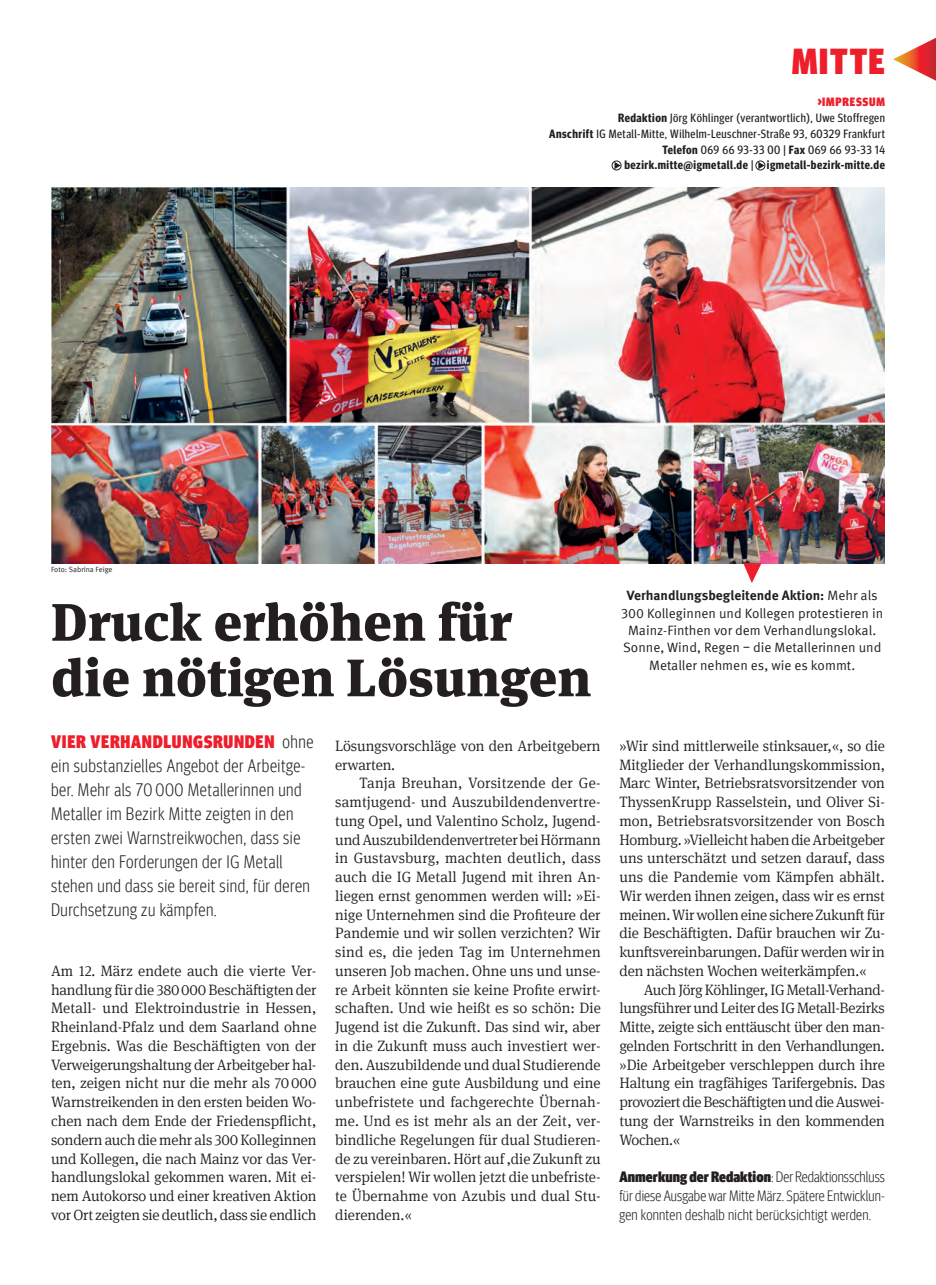
<style>
.page{position:relative;width:936px;height:1285px;background:#fff}
.page>*{position:absolute;margin:0;border:0;box-sizing:border-box;transform-origin:0 0}
.t1{font:900 52.5px/55.5px "Meta Serif IGM";color:#231f20}
.t2{font:900 condensed 36px "Meta Head IGM";letter-spacing:.04em;color:#ee1e2b}
.t3{font:300 condensed 18px/24px "Meta Head IGM";letter-spacing:.03em;color:#231f20}
.t4{font:300 15px/18.8px "Meta Serif IGM";letter-spacing:-.01em;color:#231f20;text-align:justify}
.t5{font:300 condensed 15px/18.8px "Meta Head IGM";letter-spacing:.02em;color:#231f20;text-align:justify}
.t6{font:13.5px/17.2px "Meta IGM";color:#231f20;text-align:center}
.t7{font:12px/15.8px "Meta Headline Cond OT";letter-spacing:.04em;color:#231f20;text-align:right}
.t8{font:900 condensed 12px "Meta Head IGM";letter-spacing:.07em;color:#ee1e2b}
.t9{font:7.5px "Meta IGM";color:#231f20}
.s1{font-weight:700}
.s2{font-weight:900;color:#ee1e2b}
.s3{font-family:"Meta Headline Cond OT"}
.s4{font-weight:900}
</style>
<div class="page">
<svg style="left:893px;top:38px;width:42px;height:43px"></svg>
<div style="left:755px;top:160px;width:10px;height:10px;border:1px solid #231f20;border-radius:50%"></div>
<svg style="left:758px;top:162px;width:6px;height:7px"></svg>
<div style="left:611px;top:160px;width:10px;height:10px;border:1px solid #231f20;border-radius:50%"></div>
<svg style="left:614px;top:162px;width:6px;height:7px"></svg>
<img style="left:51px;top:188px;width:833px;height:375px">
<svg style="left:743px;top:563px;width:18px;height:20px"></svg>
<p class="t9" style="left:51px;top:563px;width:63px">Foto: Sabrina Feige</p>
<h2 class="t2" style="left:792px;top:33px;width:94px">MITTE</h2>
<p class="t8" style="left:817px;top:92px;width:69px">&gt;IMPRESSUM</p>
<p class="t7" style="left:549px;top:110px;width:337px"><span class="s1">Redaktion</span> Jörg Köhlinger (verantwortlich), Uwe Stoffregen<br><span class="s1">Anschrift</span> IG Metall-Mitte, Wilhelm-Leuschner-Straße 93, 60329 Frankfurt <span class="s1">Telefon</span> 069 66 93-33 00 | <span class="s1">Fax</span> 069 66 93-33 14 <span class="s1">bezirk.mitte@igmetall.de</span> | <span class="s1">igmetall-bezirk-mitte.de</span></p>
<h1 class="t1" style="left:51px;top:589px;width:541px">Druck erhöhen für die nötigen Lösungen</h1>
<p class="t3" style="left:51px;top:728px;width:264px"><span class="s2">VIER VERHANDLUNGSRUNDEN</span> ohne ein substanzielles Angebot der Arbeitge&shy;ber. Mehr als 70 000 Metallerinnen und Metaller im Bezirk Mitte zeigten in den ersten zwei Warnstreikwochen, dass sie hinter den Forderungen der IG Metall stehen und dass sie bereit sind, für deren Durchsetzung zu kämpfen.</p>
<p class="t4" style="left:335px;top:735px;width:267px">Lösungsvorschläge von den Arbeitgebern erwarten.</p>
<p class="t4" style="left:335px;top:772px;width:267px;text-indent:24px">Tanja Breuhan, Vorsitzende der Ge&shy;samtjugend- und Auszubildendenvertre&shy;tung Opel, und Valentino Scholz, Jugend&shy;und Auszubildendenvertreter bei Hörmann in Gustavsburg, machten deutlich, dass auch die IG Metall Jugend mit ihren An&shy;liegen ernst genommen werden will: »Ei&shy;nige Unternehmen sind die Profiteure der Pandemie und wir sollen verzichten? Wir sind es, die jeden Tag im Unternehmen unseren Job machen. Ohne uns und unse&shy;re Arbeit könnten sie keine Profite erwirt&shy;schaften. Und wie heißt es so schön: Die Jugend ist die Zukunft. Das sind wir, aber in die Zukunft muss auch investiert wer&shy;den. Auszubildende und dual Studierende brauchen eine gute Ausbildung und eine unbefristete und fachgerechte Übernah&shy;me. Und es ist mehr als an der Zeit, ver&shy;bindliche Regelungen für dual Studieren&shy;de zu vereinbaren. Hört auf ,die Zukunft zu verspielen! Wir wollen jetzt die unbefriste&shy;te Übernahme von Azubis und dual Stu&shy;dierenden.«</p>
<p class="t4" style="left:51px;top:960px;width:267px">Am 12. März endete auch die vierte Ver&shy;handlung für die 380000 Beschäftigten der Metall- und Elektroindustrie in Hessen, Rheinland-Pfalz und dem Saarland ohne Ergebnis. Was die Beschäftigten von der Verweigerungshaltung der Arbeitgeber hal&shy;ten, zeigen nicht nur die mehr als 70000<br>Warnstreikenden in den ersten beiden Wo&shy;chen nach dem Ende der Friedenspflicht, sondern auch die mehr als 300 Kolleginnen und Kollegen, die nach Mainz vor das Ver&shy;handlungslokal gekommen waren. Mit ei&shy;nem Autokorso und einer kreativen Aktion vor Ort zeigten sie deutlich, dass sie endlich</p>
<p class="t6" style="left:621px;top:586px;width:264px"><span class="s1">Verhandlungsbegleitende Aktion:</span> Mehr als 300 Kolleginnen und Kollegen protestieren in Mainz-Finthen vor dem Verhandlungslokal.<br>Sonne, Wind, Regen <span class="s3">–</span> die Metallerinnen und Metaller nehmen es, wie es kommt.</p>
<p class="t4" style="left:619px;top:735px;width:267px">»Wir sind mittlerweile stinksauer,«, so die Mitglieder der Verhandlungskommission, Marc Winter, Betriebsratsvorsitzender von ThyssenKrupp Rasselstein, und Oliver Si&shy;mon, Betriebsratsvorsitzender von Bosch Homburg. »Vielleicht haben die Arbeitgeber uns unterschätzt und setzen darauf, dass uns die Pandemie vom Kämpfen abhält.<br>Wir werden ihnen zeigen, dass wir es ernst meinen. Wir wollen eine sichere Zukunft für die Beschäftigten. Dafür brauchen wir Zu&shy;kunftsvereinbarungen. Dafür werden wir in den nächsten Wochen weiterkämpfen.«</p>
<p class="t4" style="left:619px;top:979px;width:267px;text-indent:24px">Auch Jörg Köhlinger, IG Metall-Verhand&shy;lungsführer und Leiter des IG Metall-Bezirks Mitte, zeigte sich enttäuscht über den man&shy;gelnden Fortschritt in den Verhandlungen. »Die Arbeitgeber verschleppen durch ihre Haltung ein tragfähiges Tarifergebnis. Das provoziert die Beschäftigten und die Auswei&shy;tung der Warnstreiks in den kommenden Wochen.«</p>
<p class="t5" style="left:619px;top:1166px;width:267px"><span class="s4">Anmerkung der Redaktion</span>: Der Redaktionsschluss für diese Ausgabe war Mitte März. Spätere Entwicklun&shy;gen konnten deshalb nicht berücksichtigt werden.</p>
</div>
